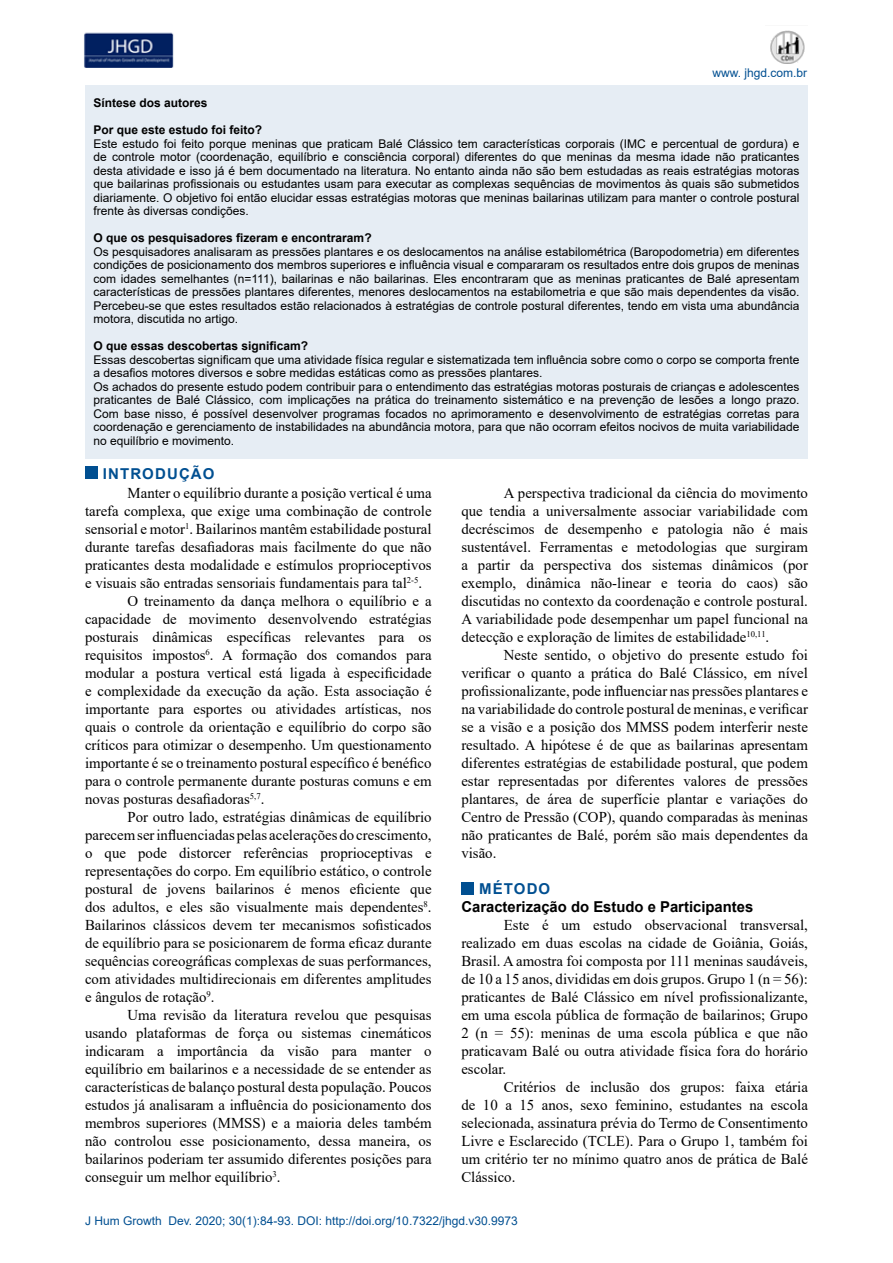
<style>
.page{position:relative;width:893px;height:1263px;background:#fff}
.page>*{position:absolute;margin:0;border:0;box-sizing:border-box;transform-origin:0 0}
.t1{font:15px/18px "Times New Roman";color:#000;text-align:justify}
.t2{font:700 15px "Arial";color:#000}
.t3{font:700 15px "Arial";letter-spacing:.075em;color:#004f91}
.t4{font:12px/13.5px "Arial";color:#000;text-align:justify}
.t5{font:700 12px "Arial";color:#000}
.t6{font:12px "Arial";color:#004f91}
</style>
<div class="page">
<img style="left:84px;top:32px;width:90px;height:36px">
<img style="left:770px;top:30px;width:35px;height:34px">
<div style="left:85px;top:466px;width:12px;height:13px;background:#004f91"></div>
<div style="left:461px;top:882px;width:12px;height:12px;background:#004f91"></div>
<div style="left:85px;top:85px;width:723px;height:373px;background:#e6edf4"></div>
<p class="t6" style="left:712px;top:64px;width:96px">www. jhgd.com.br</p>
<p class="t5" style="left:94px;top:95px;width:116px">Síntese dos autores</p>
<p class="t5" style="left:94px;top:122px;width:170px">Por que este estudo foi feito?</p>
<p class="t4" style="left:94px;top:137px;width:707px">Este estudo foi feito porque meninas que praticam Balé Clássico tem características corporais (IMC e percentual de gordura) e de controle motor (coordenação, equilíbrio e consciência corporal) diferentes do que meninas da mesma idade não praticantes desta atividade e isso já é bem documentado na literatura. No entanto ainda não são bem estudadas as reais estratégias motoras que bailarinas profissionais ou estudantes usam para executar as complexas sequências de movimentos às quais são submetidos diariamente. O objetivo foi então elucidar essas estratégias motoras que meninas bailarinas utilizam para manter o controle postural frente às diversas condições.</p>
<p class="t5" style="left:94px;top:230px;width:280px">O que os pesquisadores fizeram e encontraram?</p>
<p class="t4" style="left:94px;top:245px;width:707px">Os pesquisadores analisaram as pressões plantares e os deslocamentos na análise estabilométrica (Baropodometria) em diferentes condições de posicionamento dos membros superiores e influência visual e compararam os resultados entre dois grupos de meninas com idades semelhantes (n=111), bailarinas e não bailarinas. Eles encontraram que as meninas praticantes de Balé apresentam características de pressões plantares diferentes, menores deslocamentos na estabilometria e que são mais dependentes da visão.<br>Percebeu-se que estes resultados estão relacionados à estratégias de controle postural diferentes, tendo em vista uma abundância motora, discutida no artigo.</p>
<p class="t5" style="left:94px;top:338px;width:216px">O que essas descobertas significam?</p>
<p class="t4" style="left:94px;top:353px;width:707px;text-align:left">Essas descobertas significam que uma atividade física regular e sistematizada tem influência sobre como o corpo se comporta frente a desafios motores diversos e sobre medidas estáticas como as pressões plantares.<br>Os achados do presente estudo podem contribuir para o entendimento das estratégias motoras posturais de crianças e adolescentes praticantes de Balé Clássico, com implicações na prática do treinamento sistemático e na prevenção de lesões a longo prazo.<br>Com base nisso, é possível desenvolver programas focados no aprimoramento e desenvolvimento de estratégias corretas para coordenação e gerenciamento de instabilidades na abundância motora, para que não ocorram efeitos nocivos de muita variabilidade no equilíbrio e movimento.</p>
<p class="t3" style="left:103px;top:463px;width:113px">INTRODUÇÃO</p>
<p class="t1" style="left:128px;top:484px;width:306px">Manter o equilíbrio durante a posição vertical é uma</p>
<p class="t1" style="left:85px;top:502px;width:348px">tarefa complexa, que exige uma combinação de controle</p>
<p class="t1" style="left:85px;top:520px;width:348px">sensorial e motor<sup>1</sup>. Bailarinos mantêm estabilidade postural</p>
<p class="t1" style="left:85px;top:538px;width:348px">durante tarefas desafiadoras mais facilmente do que não</p>
<p class="t1" style="left:85px;top:556px;width:348px">praticantes desta modalidade e estímulos proprioceptivos</p>
<p class="t1" style="left:85px;top:574px;width:339px">e visuais são entradas sensoriais fundamentais para tal<sup>2-5</sup>.</p>
<p class="t1" style="left:128px;top:592px;width:306px">O treinamento da dança melhora o equilíbrio e a</p>
<p class="t1" style="left:85px;top:610px;width:348px">capacidade de movimento desenvolvendo estratégias</p>
<p class="t1" style="left:85px;top:628px;width:348px">posturais dinâmicas específicas relevantes para os</p>
<p class="t1" style="left:85px;top:646px;width:348px">requisitos impostos<sup>6</sup>. A formação dos comandos para</p>
<p class="t1" style="left:85px;top:664px;width:348px">modular a postura vertical está ligada à especificidade</p>
<p class="t1" style="left:85px;top:682px;width:348px">e complexidade da execução da ação. Esta associação é</p>
<p class="t1" style="left:85px;top:700px;width:348px">importante para esportes ou atividades artísticas, nos</p>
<p class="t1" style="left:85px;top:718px;width:348px">quais o controle da orientação e equilíbrio do corpo são</p>
<p class="t1" style="left:85px;top:736px;width:348px">críticos para otimizar o desempenho. Um questionamento</p>
<p class="t1" style="left:85px;top:754px;width:348px">importante é se o treinamento postural específico é benéfico</p>
<p class="t1" style="left:85px;top:772px;width:348px">para o controle permanente durante posturas comuns e em</p>
<p class="t1" style="left:85px;top:790px;width:181px">novas posturas desafiadoras<sup>5,7</sup>.</p>
<p class="t1" style="left:128px;top:808px;width:306px">Por outro lado, estratégias dinâmicas de equilíbrio</p>
<p class="t1" style="left:85px;top:826px;width:348px">parecem ser influenciadas pelas acelerações do crescimento,</p>
<p class="t1" style="left:85px;top:844px;width:348px">o que pode distorcer referências proprioceptivas e</p>
<p class="t1" style="left:85px;top:862px;width:348px">representações do corpo. Em equilíbrio estático, o controle</p>
<p class="t1" style="left:85px;top:880px;width:348px">postural de jovens bailarinos é menos eficiente que</p>
<p class="t1" style="left:85px;top:898px;width:348px">dos adultos, e eles são visualmente mais dependentes<sup>8</sup>.</p>
<p class="t1" style="left:85px;top:916px;width:348px">Bailarinos clássicos devem ter mecanismos sofisticados</p>
<p class="t1" style="left:85px;top:934px;width:348px">de equilíbrio para se posicionarem de forma eficaz durante</p>
<p class="t1" style="left:85px;top:952px;width:348px">sequências coreográficas complexas de suas performances,</p>
<p class="t1" style="left:85px;top:970px;width:348px">com atividades multidirecionais em diferentes amplitudes</p>
<p class="t1" style="left:85px;top:988px;width:131px">e ângulos de rotação<sup>9</sup>.</p>
<p class="t1" style="left:128px;top:1006px;width:306px">Uma revisão da literatura revelou que pesquisas</p>
<p class="t1" style="left:85px;top:1024px;width:348px">usando plataformas de força ou sistemas cinemáticos</p>
<p class="t1" style="left:85px;top:1042px;width:348px">indicaram a importância da visão para manter o</p>
<p class="t1" style="left:85px;top:1060px;width:348px">equilíbrio em bailarinos e a necessidade de se entender as</p>
<p class="t1" style="left:85px;top:1078px;width:348px">características de balanço postural desta população. Poucos</p>
<p class="t1" style="left:85px;top:1096px;width:348px">estudos já analisaram a influência do posicionamento dos</p>
<p class="t1" style="left:85px;top:1114px;width:348px">membros superiores (MMSS) e a maioria deles também</p>
<p class="t1" style="left:85px;top:1132px;width:348px">não controlou esse posicionamento, dessa maneira, os</p>
<p class="t1" style="left:85px;top:1150px;width:348px">bailarinos poderiam ter assumido diferentes posições para</p>
<p class="t1" style="left:85px;top:1168px;width:197px">conseguir um melhor equilíbrio<sup>3</sup>.</p>
<p class="t1" style="left:461px;top:484px;width:348px;text-indent:43px">A perspectiva tradicional da ciência do movimento que tendia a universalmente associar variabilidade com decréscimos de desempenho e patologia não é mais sustentável. Ferramentas e metodologias que surgiram a partir da perspectiva dos sistemas dinâmicos (por exemplo, dinâmica não-linear e teoria do caos) são discutidas no contexto da coordenação e controle postural.<br>A variabilidade pode desempenhar um papel funcional na detecção e exploração de limites de estabilidade<sup>10,11</sup>.</p>
<p class="t1" style="left:461px;top:646px;width:348px;text-indent:43px">Neste sentido, o objetivo do presente estudo foi verificar o quanto a prática do Balé Clássico, em nível profissionalizante, pode influenciar nas pressões plantares e na variabilidade do controle postural de meninas, e verificar se a visão e a posição dos MMSS podem interferir neste resultado. A hipótese é de que as bailarinas apresentam diferentes estratégias de estabilidade postural, que podem estar representadas por diferentes valores de pressões plantares, de área de superfície plantar e variações do Centro de Pressão (COP), quando comparadas às meninas não praticantes de Balé, porém são mais dependentes da visão.</p>
<p class="t3" style="left:479px;top:878px;width:73px">MÉTODO</p>
<p class="t2" style="left:461px;top:896px;width:293px">Caracterização do Estudo e Participantes</p>
<p class="t1" style="left:461px;top:916px;width:348px;text-indent:43px">Este é um estudo observacional transversal, realizado em duas escolas na cidade de Goiânia, Goiás, Brasil. A amostra foi composta por 111 meninas saudáveis, de 10 a 15 anos, divididas em dois grupos. Grupo 1 (n = 56): praticantes de Balé Clássico em nível profissionalizante, em uma escola pública de formação de bailarinos; Grupo 2 (n = 55): meninas de uma escola pública e que não praticavam Balé ou outra atividade física fora do horário escolar.</p>
<p class="t1" style="left:461px;top:1078px;width:348px;text-indent:43px">Critérios de inclusão dos grupos: faixa etária de 10 a 15 anos, sexo feminino, estudantes na escola selecionada, assinatura prévia do Termo de Consentimento Livre e Esclarecido (TCLE). Para o Grupo 1, também foi um critério ter no mínimo quatro anos de prática de Balé Clássico.</p>
<p class="t6" style="left:85px;top:1212px;width:434px">J Hum Growth Dev. 2020; 30(1):84-93. DOI: http://doi.org/10.7322/jhgd.v30.9973</p>
</div>
